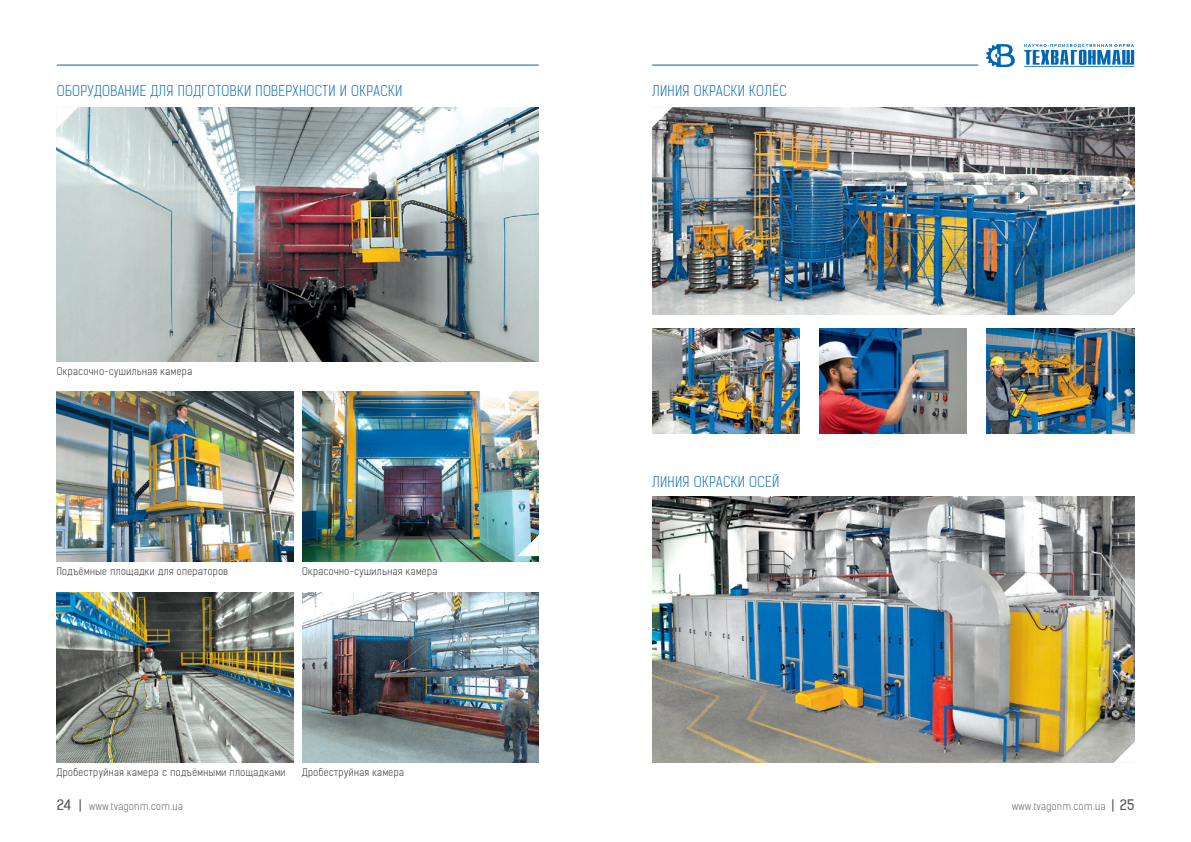
<style>
.page{position:relative;width:1191px;height:842px;background:#fff}
.page>*{position:absolute;margin:0;border:0;box-sizing:border-box;transform-origin:0 0}
.t1{font:14px "Kelson Sans Light RU";letter-spacing:.025em;color:#0166b3}
.t2{font:10px "Kelson Sans Light RU";letter-spacing:.05em;color:#231f20}
.t3{font:10px "Kelson Sans Light RU";letter-spacing:.05em;color:#57585a}
.s1{font-family:"Kelson Sans Regular RU";font-size:14px}
</style>
<div class="page">
<svg style="left:1024px;top:44px;width:110px;height:23px"></svg>
<svg style="left:986px;top:44px;width:29px;height:23px"></svg>
<hr style="left:652px;top:65px;width:326px;height:1px;background:#0166b3">
<hr style="left:57px;top:65px;width:482px;height:1px;background:#0166b3">
<img style="left:652px;top:329px;width:147px;height:105px">
<img style="left:819px;top:329px;width:148px;height:105px">
<img style="left:986px;top:329px;width:148px;height:105px">
<img style="left:652px;top:496px;width:482px;height:267px">
<img style="left:652px;top:108px;width:482px;height:207px">
<svg style="left:652px;top:107px;width:21px;height:23px"></svg>
<svg style="left:1112px;top:293px;width:23px;height:22px"></svg>
<svg style="left:1113px;top:740px;width:22px;height:23px"></svg>
<img style="left:302px;top:391px;width:237px;height:170px">
<img style="left:57px;top:391px;width:236px;height:170px">
<img style="left:57px;top:108px;width:482px;height:253px">
<svg style="left:517px;top:533px;width:22px;height:24px"></svg>
<svg style="left:56px;top:107px;width:22px;height:23px"></svg>
<img style="left:57px;top:592px;width:236px;height:171px">
<img style="left:302px;top:592px;width:237px;height:171px">
<h1 class="t1" style="left:57px;top:82px;width:347px">ОБОРУДОВАНИЕ ДЛЯ ПОДГОТОВКИ ПОВЕРХНОСТИ И ОКРАСКИ</h1>
<p class="t2" style="left:57px;top:365px;width:137px">Окрасочно-сушильная камера</p>
<p class="t2" style="left:57px;top:565px;width:173px">Подъёмные площадки для операторов</p>
<p class="t2" style="left:302px;top:565px;width:137px">Окрасочно-сушильная камера</p>
<p class="t2" style="left:57px;top:766px;width:230px">Дробеструйная камера с подъёмными площадками</p>
<p class="t2" style="left:302px;top:766px;width:104px">Дробеструйная камера</p>
<h1 class="t1" style="left:652px;top:82px;width:136px">ЛИНИЯ ОКРАСКИ КОЛЁС</h1>
<h1 class="t1" style="left:652px;top:473px;width:129px">ЛИНИЯ ОКРАСКИ ОСЕЙ</h1>
<p class="t3" style="left:57px;top:800px;width:128px"><span class="s1">24 |</span> www.tvagonm.com.ua</p>
<p class="t3" style="left:1012px;top:800px;width:124px">www.tvagonm.com.ua <span class="s1">| 25</span></p>
</div>
